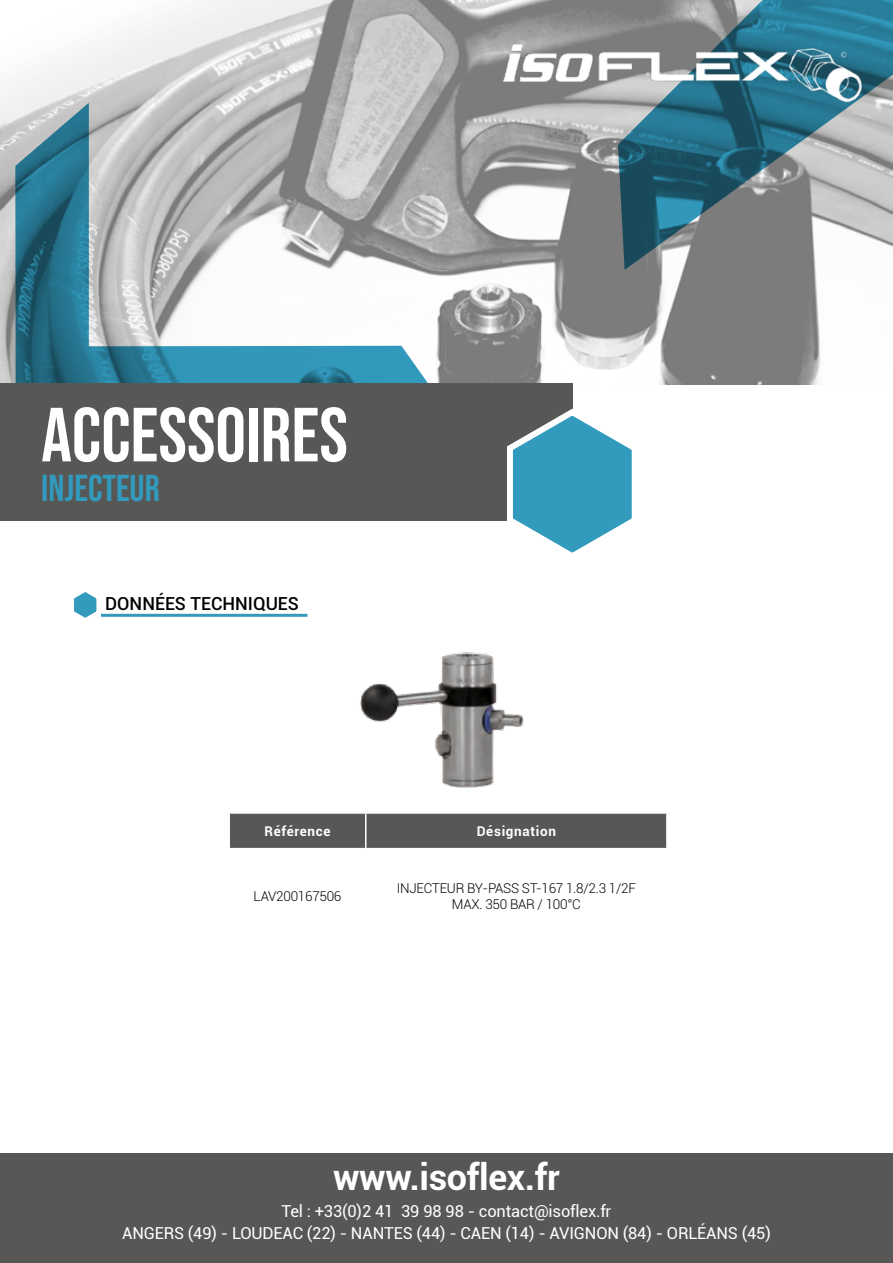
<style>
.page{position:relative;width:893px;height:1263px;background:#fff}
.page>*{position:absolute;margin:0;border:0;box-sizing:border-box;transform-origin:0 0}
.t1{font:76.5px "Bebas Neue";color:#fff}
.t2{font:37.5px "Bebas Neue";color:#329abd}
.t3{font:700 36px "Roboto";letter-spacing:-.01em;color:#fff}
.t4{font:500 18px "Roboto";color:#000}
.t5{font:16.5px/22px "Roboto";letter-spacing:-.01em;color:#fff;text-align:center}
.t6{font:300 13.5px/16.5px "Roboto";letter-spacing:-.02em;color:#000;text-align:center}
.t7{font:700 13.5px "Roboto";letter-spacing:.05em;color:#fff}
</style>
<div class="page">
<img style="left:0;top:0;width:820px;height:385px">
<svg style="left:15px;top:103px;width:454px;height:280px"></svg>
<div style="left:0;top:383px;width:572px;height:138px;background:#575756"></div>
<svg style="left:507px;top:405px;width:125px;height:148px"></svg>
<svg style="left:618px;top:0;width:275px;height:270px;background:#6e8c96"></svg>
<img style="left:492px;top:21px;width:380px;height:82px">
<div style="left:0;top:1153px;width:893px;height:110px;background:#575756"></div>
<svg style="left:74px;top:592px;width:31px;height:26px"></svg>
<hr style="left:101px;top:614px;width:206px;height:3px;background:#329abd">
<div style="left:230px;top:814px;width:436px;height:34px;background:#575756"></div>
<hr style="left:365px;top:814px;width:1px;height:34px;background:#fff">
<img style="left:360px;top:652px;width:164px;height:136px">
<h1 class="t1" style="left:41px;top:392px;width:308px">ACCESSOIRES</h1>
<h2 class="t2" style="left:41px;top:466px;width:120px">INJECTEUR</h2>
<p class="t4" style="left:105px;top:590px;width:195px">DONNÉES TECHNIQUES</p>
<p class="t7" style="left:264px;top:821px;width:67px">Référence</p>
<p class="t7" style="left:477px;top:821px;width:81px">Désignation</p>
<p class="t6" style="left:254px;top:887px;width:89px">LAV200167506</p>
<p class="t6" style="left:397px;top:879px;width:241px">INJECTEUR BY-PASS ST-167 1.8/2.3 1/2F<br>MAX. 350 BAR / 100°C</p>
<h3 class="t3" style="left:333px;top:1152px;width:228px">www.isoflex.fr</h3>
<p class="t5" style="left:122px;top:1199px;width:650px">Tel : +33(0)2 41 39 98 98 - contact@isoflex.fr<br>ANGERS (49) - LOUDEAC (22) - NANTES (44) - CAEN (14) - AVIGNON (84) - ORLÉANS (45)</p>
</div>
